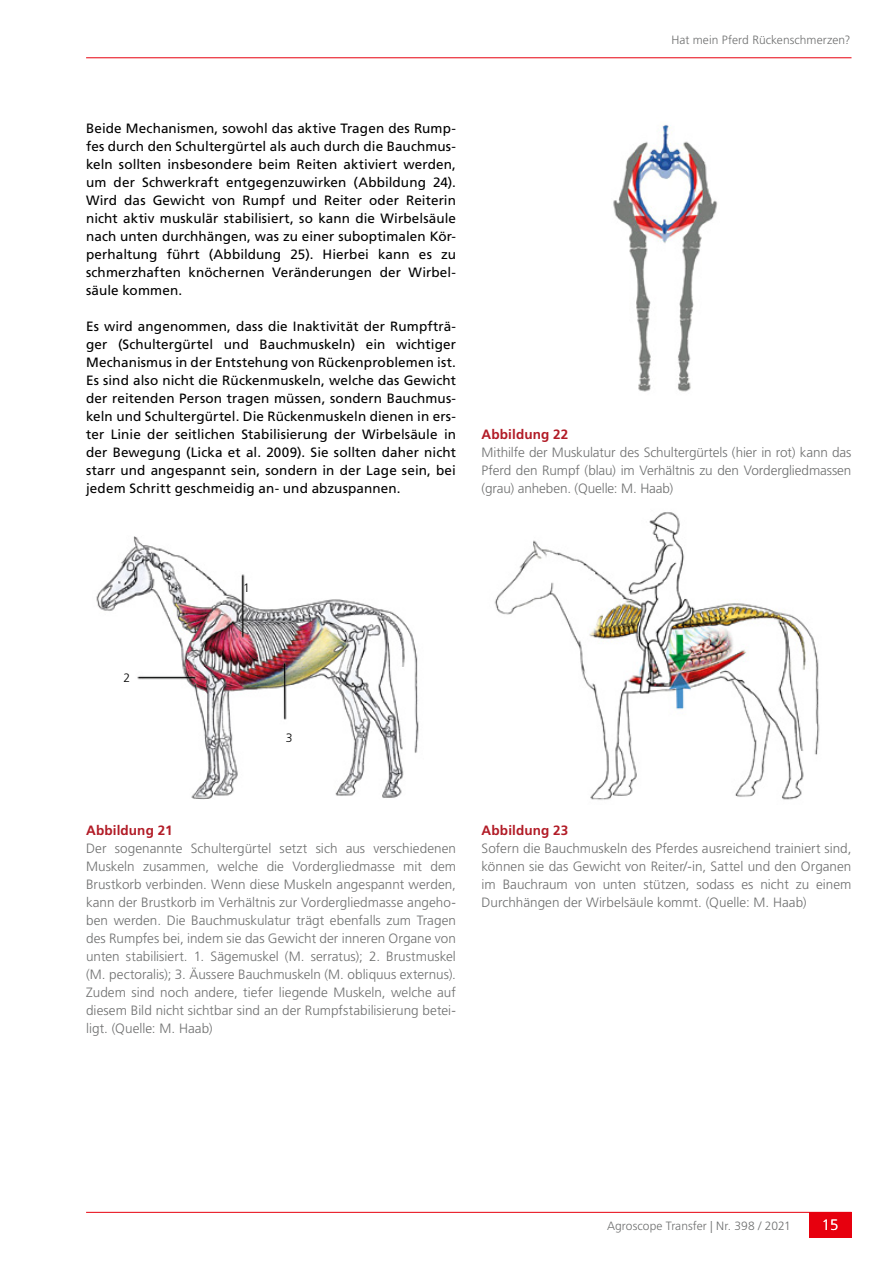
<style>
.page{position:relative;width:893px;height:1263px;background:#fff}
.page>*{position:absolute;margin:0;border:0;box-sizing:border-box;transform-origin:0 0}
.t1{font:300 15px "Frutiger LT Std";color:#fff}
.t2{font:13.5px/18px "Frutiger";letter-spacing:.01em;color:#000;text-align:justify}
.t3{font:300 13.5px/18px "Frutiger LT Std";color:#6f7070;text-align:justify}
.t4{font:700 13.5px "Frutiger LT Std";letter-spacing:.01em;color:#b21c27}
.t5{font:300 12.15px "Frutiger LT Std";color:#000}
.t6{font:300 12px "Frutiger LT Std";letter-spacing:.005em;color:#6f7070}
</style>
<div class="page">
<hr style="left:86px;top:1212px;width:765px;height:1px;background:#e7000e">
<div style="left:809px;top:1212px;width:42px;height:25px;background:#e7000e"></div>
<hr style="left:86px;top:57px;width:765px;height:1px;background:#e7000e">
<img style="left:613px;top:125px;width:105px;height:267px">
<img style="left:96px;top:536px;width:323px;height:264px">
<img style="left:494px;top:512px;width:326px;height:288px">
<p class="t6" style="left:671px;top:33px;width:181px">Hat mein Pferd Rückenschmerzen?</p>
<p class="t2" style="left:86px;top:119px;width:371px">Beide Mechanismen, sowohl das aktive Tragen des Rump&shy;fes durch den Schultergürtel als auch durch die Bauchmus&shy;keln sollten insbesondere beim Reiten aktiviert werden, um der Schwerkraft entgegenzuwirken (Abbildung 24).<br>Wird das Gewicht von Rumpf und Reiter oder Reiterin nicht aktiv muskulär stabilisiert, so kann die Wirbelsäule nach unten durchhängen, was zu einer suboptimalen Kör&shy;perhaltung führt (Abbildung 25). Hierbei kann es zu schmerzhaften knöchernen Veränderungen der Wirbel&shy;säule kommen.</p>
<p class="t2" style="left:86px;top:317px;width:371px">Es wird angenommen, dass die Inaktivität der Rumpfträ&shy;ger (Schultergürtel und Bauchmuskeln) ein wichtiger Mechanismus in der Entstehung von Rückenproblemen ist.<br>Es sind also nicht die Rückenmuskeln, welche das Gewicht der reitenden Person tragen müssen, sondern Bauchmus&shy;keln und Schultergürtel. Die Rückenmuskeln dienen in ers&shy;ter Linie der seitlichen Stabilisierung der Wirbelsäule in der Bewegung (Licka et al. 2009). Sie sollten daher nicht starr und angespannt sein, sondern in der Lage sein, bei jedem Schritt geschmeidig an- und abzuspannen.</p>
<p class="t4" style="left:481px;top:426px;width:88px">Abbildung 22</p>
<p class="t3" style="left:481px;top:443px;width:371px">Mithilfe der Muskulatur des Schultergürtels (hier in rot) kann das Pferd den Rumpf (blau) im Verhältnis zu den Vordergliedmassen (grau) anheben. (Quelle: M. Haab)</p>
<p class="t5" style="left:123px;top:670px;width:8px">2</p>
<p class="t5" style="left:243px;top:581px;width:8px">1</p>
<p class="t5" style="left:286px;top:731px;width:8px">3</p>
<p class="t4" style="left:86px;top:822px;width:88px">Abbildung 21</p>
<p class="t3" style="left:86px;top:839px;width:371px">Der sogenannte Schultergürtel setzt sich aus verschiedenen Muskeln zusammen, welche die Vordergliedmasse mit dem Brustkorb verbinden. Wenn diese Muskeln angespannt werden, kann der Brustkorb im Verhältnis zur Vordergliedmasse angeho&shy;ben werden. Die Bauchmuskulatur trägt ebenfalls zum Tragen des Rumpfes bei, indem sie das Gewicht der inneren Organe von unten stabilisiert. 1. Sägemuskel (M. serratus); 2. Brustmuskel (M. pectoralis); 3. Äussere Bauchmuskeln (M. obliquus externus).<br>Zudem sind noch andere, tiefer liegende Muskeln, welche auf diesem Bild nicht sichtbar sind an der Rumpfstabilisierung betei&shy;ligt. (Quelle: M. Haab)</p>
<p class="t4" style="left:482px;top:822px;width:88px">Abbildung 23</p>
<p class="t3" style="left:482px;top:839px;width:371px">Sofern die Bauchmuskeln des Pferdes ausreichend trainiert sind, können sie das Gewicht von Reiter/-in, Sattel und den Organen im Bauchraum von unten stützen, sodass es nicht zu einem Durchhängen der Wirbelsäule kommt. (Quelle: M. Haab)</p>
<p class="t6" style="left:607px;top:1219px;width:185px">Agroscope Transfer | Nr. 398 / 2021</p>
<p class="t1" style="left:822px;top:1216px;width:18px">15</p>
</div>
